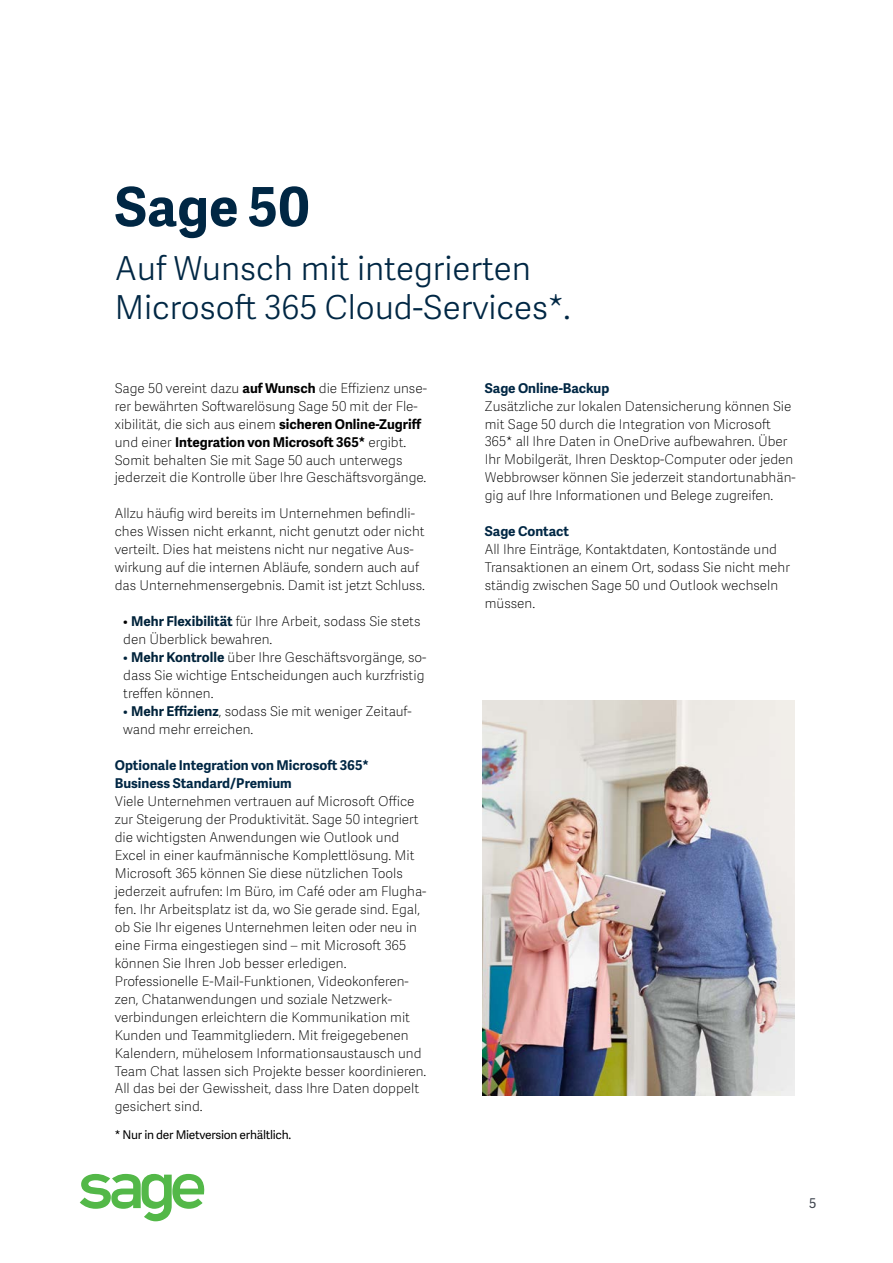
<style>
.page{position:relative;width:893px;height:1263px;background:#fff}
.page>*{position:absolute;margin:0;border:0;box-sizing:border-box;transform-origin:0 0}
.t1{font:700 54px "Adelle Sans SAGE";color:#002744}
.t2{font:33px/39px "Adelle Sans SAGE Lt";color:#002744}
.t3{font:13.5px/18px "Adelle Sans SAGE Th";color:#000}
.t4{font:700 13.5px/18px "Adelle Sans SAGE";color:#002744}
.t5{font:700 13.5px "Adelle Sans SAGE";color:#000}
.t6{font:13.5px "Adelle Sans SAGE";color:#3f454f}
.t7{font:12px "Adelle Sans SAGE";letter-spacing:-.02em;color:#000}
.s1{font-family:"Adelle Sans SAGE";font-weight:700}
.s2{font-family:"Adelle Sans SAGE Th";font-weight:400}
.s3{font-family:"Adelle Sans SAGE";font-weight:700;color:#00233b}
.s4{color:#00233b}
</style>
<div class="page">
<svg style="left:80px;top:1174px;width:124px;height:47px"></svg>
<img style="left:483px;top:701px;width:311px;height:394px">
<h1 class="t1" style="left:115px;top:167px;width:196px">Sage 50</h1>
<h2 class="t2" style="left:115px;top:248px;width:457px">Auf Wunsch mit integrierten<br>Microsoft 365 Cloud-Services*.</h2>
<p class="t3" style="left:115px;top:378px;width:314px">Sage 50 vereint dazu <span class="s1">auf Wunsch</span> die Effizienz unse&shy;rer bewährten Softwarelösung Sage 50 mit der Fle&shy;xibilität, die sich aus einem <span class="s1">sicheren Online-Zugriff</span></p>
<p class="t5" style="left:115px;top:432px;width:293px"><span class="s2">und einer</span> Integration von Microsoft 365* <span class="s2">ergibt.</span></p>
<p class="t3" style="left:115px;top:450px;width:313px">Somit behalten Sie mit Sage 50 auch unterwegs jederzeit die Kontrolle über Ihre Geschäftsvorgänge.</p>
<p class="t3" style="left:115px;top:504px;width:312px">Allzu häufig wird bereits im Unternehmen befindli&shy;ches Wissen nicht erkannt, nicht genutzt oder nicht verteilt. Dies hat meistens nicht nur negative Aus&shy;wirkung auf die internen Abläufe, sondern auch auf das Unternehmensergebnis. Damit ist jetzt Schluss.</p>
<p class="t3" style="left:123px;top:612px;width:299px">• <span class="s3">Mehr Flexibilität</span> für Ihre Arbeit, sodass Sie stets den Überblick bewahren.</p>
<p class="t3" style="left:123px;top:648px;width:305px"><span class="s4">•</span> <span class="s3">Mehr Kontrolle</span> über Ihre Geschäftsvorgänge, so&shy;dass Sie wichtige Entscheidungen auch kurzfristig treffen können.</p>
<p class="t3" style="left:123px;top:702px;width:290px"><span class="s4">•</span> <span class="s3">Mehr Effizienz</span>, sodass Sie mit weniger Zeitauf&shy;wand mehr erreichen.</p>
<p class="t4" style="left:115px;top:756px;width:256px">Optionale Integration von Microsoft 365*<br>Business Standard/Premium</p>
<p class="t3" style="left:115px;top:792px;width:313px">Viele Unternehmen vertrauen auf Microsoft Office zur Steigerung der Produktivität. Sage 50 integriert die wichtigsten Anwendungen wie Outlook und Excel in einer kaufmännische Komplettlösung. Mit Microsoft 365 können Sie diese nützlichen Tools jederzeit aufrufen: Im Büro, im Café oder am Flugha&shy;fen. Ihr Arbeitsplatz ist da, wo Sie gerade sind. Egal, ob Sie Ihr eigenes Unternehmen leiten oder neu in eine Firma eingestiegen sind – mit Microsoft 365 können Sie Ihren Job besser erledigen.<br>Professionelle E-Mail-Funktionen, Videokonferen&shy;zen, Chatanwendungen und soziale Netzwerk&shy;verbindungen erleichtern die Kommunikation mit Kunden und Teammitgliedern. Mit freigegebenen Kalendern, mühelosem Informationsaustausch und Team Chat lassen sich Projekte besser koordinieren.<br>All das bei der Gewissheit, dass Ihre Daten doppelt gesichert sind.</p>
<p class="t7" style="left:115px;top:1126px;width:178px">* Nur in der Mietversion erhältlich.</p>
<p class="t4" style="left:485px;top:378px;width:126px">Sage Online-Backup</p>
<p class="t3" style="left:485px;top:396px;width:312px">Zusätzliche zur lokalen Datensicherung können Sie mit Sage 50 durch die Integration von Microsoft 365* all Ihre Daten in OneDrive aufbewahren. Über Ihr Mobilgerät, Ihren Desktop-Computer oder jeden Webbrowser können Sie jederzeit standortunabhän&shy;gig auf Ihre Informationen und Belege zugreifen.</p>
<p class="t4" style="left:485px;top:522px;width:86px">Sage Contact</p>
<p class="t3" style="left:485px;top:540px;width:307px">All Ihre Einträge, Kontaktdaten, Kontostände und Transaktionen an einem Ort, sodass Sie nicht mehr ständig zwischen Sage 50 und Outlook wechseln müssen.</p>
<p class="t6" style="left:809px;top:1193px;width:9px">5</p>
</div>
